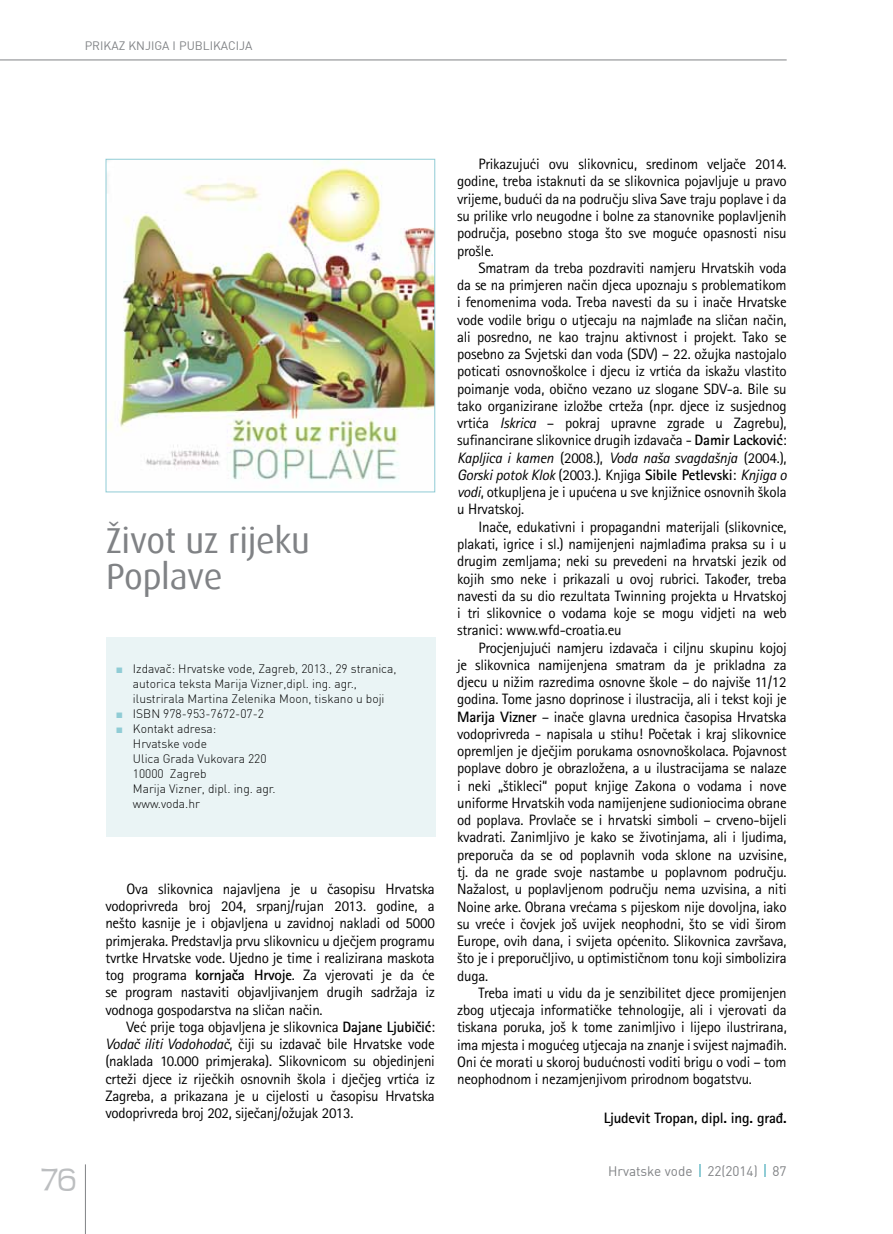
<style>
.page{position:relative;width:893px;height:1234px;background:#fff}
.page>*{position:absolute;margin:0;border:0;box-sizing:border-box;transform-origin:0 0}
.t1{font:36px/36px "Dax";letter-spacing:-.01em;color:#808285}
.t2{font:300 36px "Teen";color:#bcbec0}
.t3{font:15px/17.2px "Rotis Sans Serifklemy";letter-spacing:-.015em;color:#000;text-align:justify}
.t4{font:700 15px "Rotis Sans Serifklemy";letter-spacing:-.015em;color:#000}
.t5{font:13.5px "DIN";color:#808285}
.t6{font:12px/15px "DIN Lt";color:#000}
.t7{font:12px "DIN";color:#808285}
.s1{font-family:"Times New Roman";color:#90ccd5}
.s2{font-weight:700}
.s3{font-style:italic}
</style>
<div class="page">
<hr style="left:85px;top:1164px;width:1px;height:69px;background:#808285">
<hr style="left:0;top:60px;width:787px;height:1px;background:#808285">
<svg style="left:699px;top:1164px;width:2px;height:12px"></svg>
<svg style="left:764px;top:1164px;width:2px;height:12px"></svg>
<img style="left:108px;top:166px;width:325px;height:316px">
<div style="left:106px;top:159px;width:329px;height:333px;border:1px solid #90ccd5"></div>
<div style="left:106px;top:636px;width:329px;height:200px;background:#eaf4f5"></div>
<p class="t7" style="left:85px;top:37px;width:169px">PRIKAZ KNJIGA I PU BLIKACIJA</p>
<h1 class="t1" style="left:106px;top:522px;width:205px">Život uz rijeku<br>Poplave</h1>
<p class="t6" style="left:133px;top:660px;width:265px;text-indent:-17px"><span class="s1">■</span> Izdavač: Hrvatske vode, Zagreb, 2013., 29 stranica, autorica teksta Marija Vizner,dipl. ing. agr., ilustrirala Martina Zelenika Moon, tiskano u boji</p>
<p class="t6" style="left:116px;top:705px;width:149px"><span class="s1">■</span> ISBN 978-953-7672-07-2</p>
<p class="t6" style="left:133px;top:720px;width:144px;text-indent:-17px"><span class="s1">■</span> Kontakt adresa:<br>Hrvatske vode<br>Ulica Grada Vukovara 220<br>10000 Zagreb<br>Marija Vizner, dipl. ing. agr. www.voda.hr</p>
<p class="t3" style="left:105px;top:879px;width:331px;text-indent:21px">Ova slikovnica najavljena je u časopisu Hrvatska vodoprivreda broj 204, srpanj/rujan 2013. godine, a nešto kasnije je i objavljena u zavidnoj nakladi od 5000 primjeraka. Predstavlja prvu slikovnicu u dječjem programu tvrtke Hrvatske vode. Ujedno je time i realizirana maskota tog programa <span class="s2">kornjača Hrvoje</span>. Za vjerovati je da će se program nastaviti objavljivanjem drugih sadržaja iz vodnoga gospodarstva na sličan način.</p>
<p class="t3" style="left:105px;top:1017px;width:331px;text-indent:21px">Već prije toga objavljena je slikovnica <span class="s2">Dajane Ljubičić</span>:<br><span class="s3">Vodač iliti Vodohodač</span>, čiji su izdavač bile Hrvatske vode (naklada 10.000 primjeraka). Slikovnicom su objedinjeni crteži djece iz riječkih osnovnih škola i dječjeg vrtića iz Zagreba, a prikazana je u cijelosti u časopisu Hrvatska vodoprivreda broj 202, siječanj/ožujak 2013.</p>
<p class="t3" style="left:457px;top:155px;width:331px;text-indent:21px">Prikazujući ovu slikovnicu, sredinom veljače 2014. godine, treba istaknuti da se slikovnica pojavljuje u pravo vrijeme, budući da na području sliva Save traju poplave i da su prilike vrlo neugodne i bolne za stanovnike poplavljenih područja, posebno stoga što sve moguće opasnosti nisu prošle.</p>
<p class="t3" style="left:457px;top:259px;width:331px;text-indent:21px">Smatram da treba pozdraviti namjeru Hrvatskih voda da se na primjeren način djeca upoznaju s problematikom i fenomenima voda. Treba navesti da su i inače Hrvatske vode vodile brigu o utjecaju na najmlađe na sličan način, ali posredno, ne kao trajnu aktivnost i projekt. Tako se posebno za Svjetski dan voda (SDV) – 22. ožujka nastojalo poticati osnovnoškolce i djecu iz vrtića da iskažu vlastito poimanje voda, obično vezano uz slogane SDV-a. Bile su tako organizirane izložbe crteža (npr. djece iz susjednog vrtića <span class="s3">Iskrica</span> – pokraj upravne zgrade u Zagrebu), sufinancirane slikovnice drugih izdavača - <span class="s2">Damir Lacković</span>:<br><span class="s3">Kapljica i kamen</span> (2008.), <span class="s3">Voda naša svagdašnja</span> (2004.), <span class="s3">Gorski potok Klok</span> (2003.). Knjiga <span class="s2">Sibile Petlevski</span>: <span class="s3">Knjiga o vodi</span>, otkupljena je i upućena u sve knjižnice osnovnih škola u Hrvatskoj.</p>
<p class="t3" style="left:457px;top:518px;width:331px;text-indent:21px">Inače, edukativni i propagandni materijali (slikovnice, plakati, igrice i sl.) namijenjeni najmlađima praksa su i u drugim zemljama; neki su prevedeni na hrvatski jezik od kojih smo neke i prikazali u ovoj rubrici. Također, treba navesti da su dio rezultata Twinning projekta u Hrvatskoj i tri slikovnice o vodama koje se mogu vidjeti na web stranici: www.wfd-croatia.eu</p>
<p class="t3" style="left:457px;top:638px;width:331px;text-indent:21px">Procjenjujući namjeru izdavača i ciljnu skupinu kojoj je slikovnica namijenjena smatram da je prikladna za djecu u nižim razredima osnovne škole – do najviše 11/12 godina. Tome jasno doprinose i ilustracija, ali i tekst koji je <span class="s2">Marija Vizner</span> – inače glavna urednica časopisa Hrvatska vodoprivreda - napisala u stihu! Početak i kraj slikovnice opremljen je dječjim porukama osnovnoškolaca. Pojavnost poplave dobro je obrazložena, a u ilustracijama se nalaze i neki „štikleci“ poput knjige Zakona o vodama i nove uniforme Hrvatskih voda namijenjene sudioniocima obrane od poplava. Provlače se i hrvatski simboli – crveno-bijeli kvadrati. Zanimljivo je kako se životinjama, ali i ljudima, preporuča da se od poplavnih voda sklone na uzvisine, tj. da ne grade svoje nastambe u poplavnom području.<br>Nažalost, u poplavljenom području nema uzvisina, a niti Noine arke. Obrana vrećama s pijeskom nije dovoljna, iako su vreće i čovjek još uvijek neophodni, što se vidi širom Europe, ovih dana, i svijeta općenito. Slikovnica završava, što je i preporučljivo, u optimističnom tonu koji simbolizira duga.</p>
<p class="t3" style="left:457px;top:983px;width:331px;text-indent:21px">Treba imati u vidu da je senzibilitet djece promijenjen zbog utjecaja informatičke tehnologije, ali i vjerovati da tiskana poruka, još k tome zanimljivo i lijepo ilustrirana, ima mjesta i mogućeg utjecaja na znanje i svijest najmađih.<br>Oni će morati u skoroj budućnosti voditi brigu o vodi – tom neophodnom i nezamjenjivom prirodnom bogatstvu.</p>
<p class="t4" style="left:604px;top:1107px;width:185px">Ljudevit Tropan, dipl. ing. građ.</p>
<h1 class="t2" style="left:41px;top:1160px;width:37px">76</h1>
<p class="t5" style="left:608px;top:1161px;width:180px">Hrvatske vode 22(2014) 87</p>
</div>
